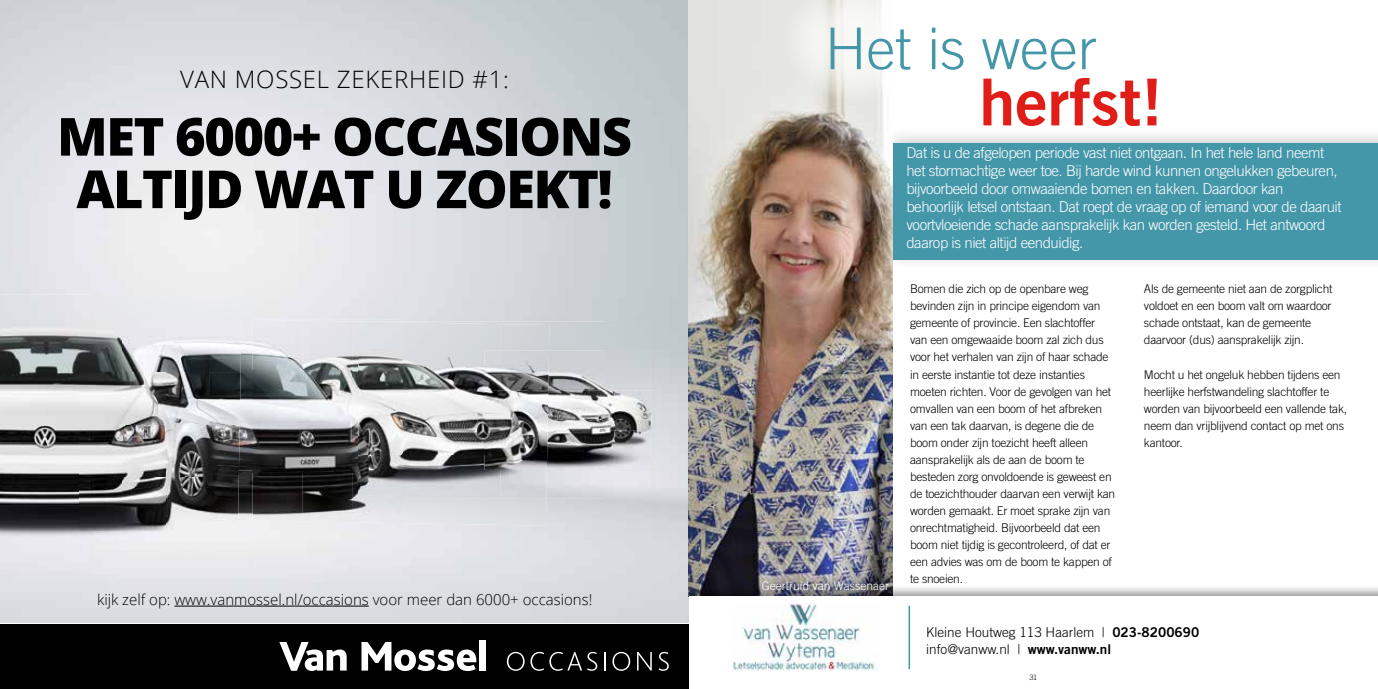
<style>
.page{position:relative;width:1378px;height:689px;background:#fff}
.page>*{position:absolute;margin:0;border:0;box-sizing:border-box;transform-origin:0 0}
.t1{font:64.8px "Trade Gothic LT Std Bd 2";color:#e01d16}
.t2{font:300 57.6px "Trade Gothic LT Std";color:#4496a9}
.t3{font:800 52.5px/52.5px "Open Sans";letter-spacing:-.03em;color:#000;text-align:center}
.t4{font:300 24px "Open Sans";letter-spacing:.03em;color:#000}
.t5{font:300 15px/18px "Trade Gothic LT Std";letter-spacing:-.03em;color:#fff}
.t6{font:300 15px "Open Sans";color:#000}
.t7{font:300 13.5px/17px "Trade Gothic LT Std";color:#000}
.t8{font:300 12px/17px "Trade Gothic LT Std";letter-spacing:-.02em;color:#000}
.t9{font:300 12px "Trade Gothic LT Std";color:#fff}
.t10{font:300 7.5px "Trade Gothic LT Std";color:#000}
.s1{font-family:"Trade Gothic LT Std Bd 2";font-weight:400}
</style>
<div class="page">
<img style="left:0;top:0;width:689px;height:623px">
<img style="left:549px;top:351px;width:108px;height:119px">
<img style="left:403px;top:321px;width:100px;height:3px">
<img style="left:503px;top:321px;width:151px;height:30px">
<img style="left:501px;top:470px;width:153px;height:29px">
<img style="left:403px;top:499px;width:143px;height:27px">
<img style="left:359px;top:454px;width:142px;height:45px">
<img style="left:403px;top:367px;width:81px;height:88px">
<div style="left:403px;top:322px;width:98px;height:45px;background:#d8dbde"></div>
<img style="left:500px;top:324px;width:49px;height:27px">
<img style="left:484px;top:351px;width:65px;height:119px">
<img style="left:253px;top:319px;width:150px;height:2px">
<img style="left:253px;top:523px;width:100px;height:8px">
<img style="left:353px;top:523px;width:50px;height:8px">
<img style="left:359px;top:321px;width:44px;height:133px">
<img style="left:253px;top:320px;width:106px;height:152px">
<img style="left:253px;top:472px;width:150px;height:51px">
<img style="left:0;top:295px;width:93px;height:275px">
<div style="left:93px;top:295px;width:160px;height:24px;background:#eaebed"></div>
<div style="left:93px;top:531px;width:160px;height:39px;background:#ececee"></div>
<img style="left:80px;top:319px;width:173px;height:53px">
<img style="left:80px;top:372px;width:158px;height:106px">
<img style="left:80px;top:478px;width:173px;height:53px">
<img style="left:238px;top:320px;width:15px;height:200px">
<div style="left:0;top:623px;width:689px;height:66px;background:#000"></div>
<div style="left:479px;top:640px;width:6px;height:30px;background:#fff"></div>
<svg style="left:279px;top:642px;width:68px;height:29px"></svg>
<svg style="left:361px;top:642px;width:308px;height:29px"></svg>
<hr style="left:174px;top:606px;width:195px;height:1px;background:#000">
<hr style="left:0;top:623px;width:689px;height:1px;background:#fff">
<div style="left:881px;top:126px;width:497px;height:144px;background:#000;opacity:.2"></div>
<div style="left:892px;top:143px;width:486px;height:116px;background:#4496a9"></div>
<img style="left:689px;top:0;width:203px;height:584px">
<div style="left:689px;top:584px;width:689px;height:105px;background:#000;opacity:.4"></div>
<div style="left:689px;top:596px;width:689px;height:93px;background:#fff"></div>
<svg style="left:784px;top:0;width:108px;height:102px"></svg>
<img style="left:732px;top:603px;width:145px;height:68px">
<div style="left:751px;top:574px;width:140px;height:24px;background:#000;opacity:.75"></div>
<hr style="left:908px;top:605px;width:2px;height:64px;background:#4496a9">
<h3 class="t4" style="left:180px;top:63px;width:330px">VAN MOSSEL ZEKERHEID #1:</h3>
<h3 class="t3" style="left:57px;top:108px;width:576px">MET 6000+ OCCASIONS<br>ALTIJD WAT U ZOEKT!</h3>
<p class="t6" style="left:97px;top:589px;width:497px">kijk zelf op: www.vanmossel.nl/occasions voor meer dan 6000+ occasions!</p>
<h2 class="t2" style="left:825px;top:15px;width:273px">Het is weer</h2>
<p class="t9" style="left:762px;top:579px;width:129px">Geertruid van Wassenaer</p>
<h1 class="t1" style="left:979px;top:62px;width:185px">herfst!</h1>
<p class="t5" style="left:906px;top:144px;width:437px">Dat is u de afgelopen periode vast niet ontgaan. In het hele land neemt het stormachtige weer toe. Bij harde wind kunnen ongelukken gebeuren, bijvoorbeeld door omwaaiende bomen en takken. Daardoor kan behoorlijk letsel ontstaan. Dat roept de vraag op of iemand voor de daaruit voortvloeiende schade aansprakelijk kan worden gesteld. Het antwoord daarop is niet altijd eenduidig.</p>
<p class="t8" style="left:1144px;top:280px;width:190px">Als de gemeente niet aan de zorgplicht voldoet en een boom valt om waardoor schade ontstaat, kan de gemeente daarvoor (dus) aansprakelijk zijn.</p>
<p class="t8" style="left:1144px;top:366px;width:205px">Mocht u het ongeluk hebben tijdens een heerlijke herfstwandeling slachtoffer te worden van bijvoorbeeld een vallende tak, neem dan vrijblijvend contact op met ons kantoor.</p>
<p class="t8" style="left:910px;top:280px;width:207px">Bomen die zich op de openbare weg bevinden zijn in principe eigendom van gemeente of provincie. Een slachtoffer van een omgewaaide boom zal zich dus voor het verhalen van zijn of haar schade in eerste instantie tot deze instanties moeten richten. Voor de gevolgen van het omvallen van een boom of het afbreken van een tak daarvan, is degene die de boom onder zijn toezicht heeft alleen aansprakelijk als de aan de boom te besteden zorg onvoldoende is geweest en de toezichthouder daarvan een verwijt kan worden gemaakt. Er moet sprake zijn van onrechtmatigheid. Bijvoorbeeld dat een boom niet tijdig is gecontroleerd, of dat er een advies was om de boom te kappen of te snoeien.</p>
<p class="t7" style="left:926px;top:623px;width:275px">Kleine Houtweg 113 Haarlem | <span class="s1">023-8200690 </span>info@vanww.nl | <span class="s1">www.vanww.nl</span></p>
<p class="t10" style="left:1029px;top:672px;width:9px">31</p>
</div>
